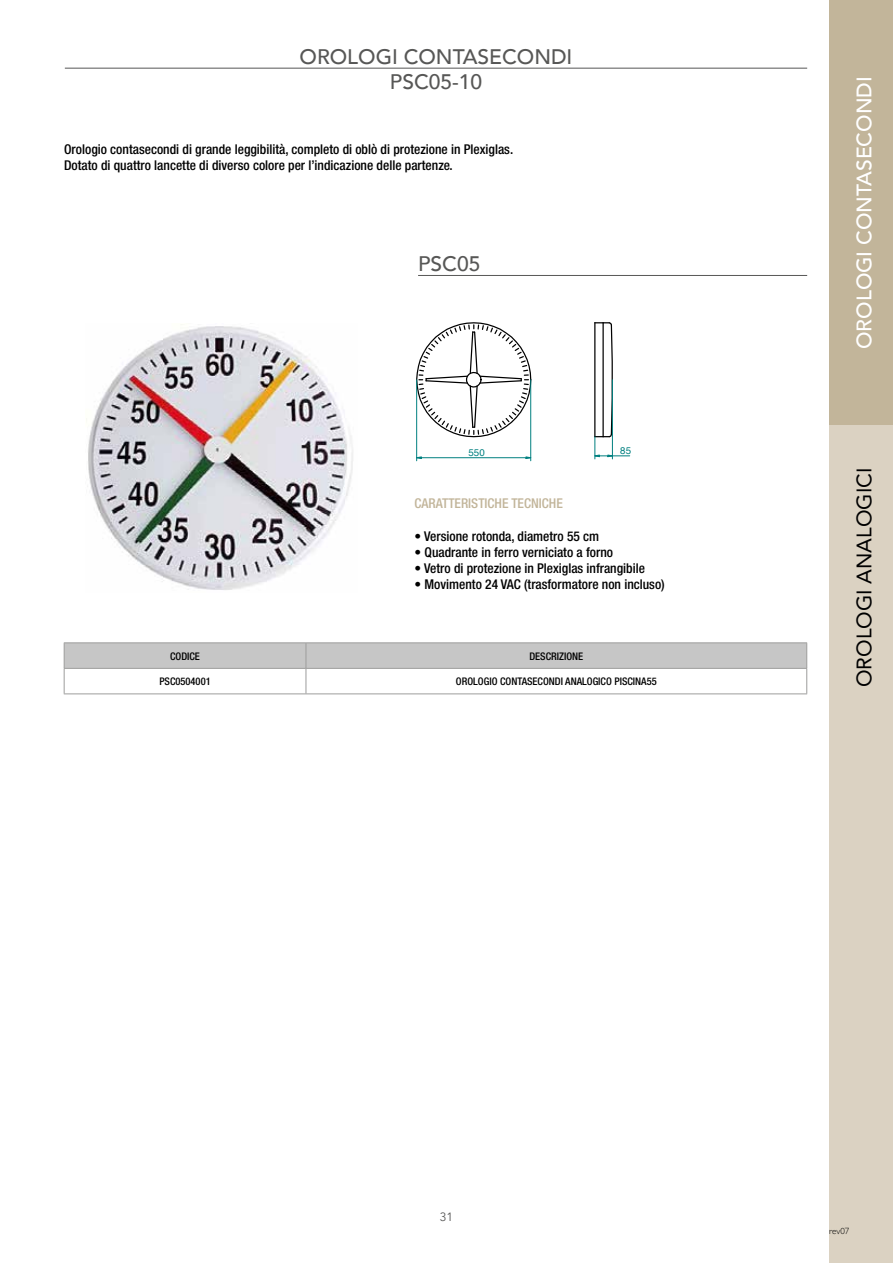
<style>
.page{position:relative;width:893px;height:1263px;background:#fff}
.page>*{position:absolute;margin:0;border:0;box-sizing:border-box;transform-origin:0 0}
.t1{font:500 21px/25.2px "Avenir";color:#575756;text-align:center}
.t2{font:500 21px "Avenir";color:#fff}
.t3{font:21px "Avenir";color:#000}
.t4{font:500 condensed 13.5px/16.2px "Helvetica Neue";color:#000}
.t5{font:500 condensed 13.5px "Helvetica Neue";color:#c2b59a}
.t6{font:12px "Avenir";color:#575756}
.t7{font:500 condensed 10.5px "Helvetica Neue";color:#000}
.t8{font:9.75px "Helvetica";color:#008080}
.t9{font:300 9px "Gill Sans";color:#000}
</style>
<div class="page">
<div style="left:829px;top:374px;width:64px;height:889px;background:#dbd2c2"></div>
<div style="left:829px;top:0;width:64px;height:425px;background:#c2b59a"></div>
<hr style="left:65px;top:68px;width:742px;height:1px;background:#575756">
<hr style="left:418px;top:275px;width:389px;height:1px;background:#575756">
<hr style="left:64px;top:642px;width:242px;height:1px;background:#9d9d9c">
<hr style="left:306px;top:642px;width:501px;height:1px;background:#9d9d9c">
<svg style="left:64px;top:643px;width:743px;height:50px"></svg>
<hr style="left:64px;top:693px;width:242px;height:1px;background:#9d9d9c">
<hr style="left:306px;top:693px;width:501px;height:1px;background:#9d9d9c">
<img style="left:86px;top:324px;width:267px;height:266px">
<svg style="left:416px;top:322px;width:116px;height:116px"></svg>
<svg style="left:525px;top:456px;width:7px;height:3px"></svg>
<hr style="left:416px;top:380px;width:1px;height:81px;background:#008080">
<hr style="left:530px;top:380px;width:1px;height:81px;background:#008080">
<hr style="left:417px;top:457px;width:114px;height:1px;background:#008080">
<svg style="left:594px;top:322px;width:22px;height:137px"></svg>
<hr style="left:612px;top:380px;width:1px;height:79px;background:#008080">
<hr style="left:595px;top:455px;width:35px;height:1px;background:#008080">
<h1 class="t1" style="left:300px;top:42px;width:274px">OROLOGI CONTASECONDI<br>PSC05-10</h1>
<p class="t4" style="left:64px;top:141px;width:451px">Orologio contasecondi di grande leggibilità, completo di oblò di protezione in Plexiglas.<br>Dotato di quattro lancette di diverso colore per l’indicazione delle partenze.</p>
<h1 class="t1" style="left:418px;top:250px;width:64px">PSC05</h1>
<p class="t8" style="left:468px;top:445px;width:18px">550</p>
<p class="t8" style="left:620px;top:443px;width:12px">85</p>
<p class="t5" style="left:415px;top:496px;width:150px">CARATTERISTICHE TECNICHE</p>
<p class="t4" style="left:415px;top:528px;width:186px">• Versione rotonda, diametro 55 cm</p>
<p class="t4" style="left:415px;top:544px;width:200px">• Quadrante in ferro verniciato a forno</p>
<p class="t4" style="left:415px;top:560px;width:232px">• Vetro di protezione in Plexiglas infrangibile</p>
<p class="t4" style="left:415px;top:576px;width:252px">• Movimento 24 VAC (trasformatore non incluso)</p>
<p class="t7" style="left:170px;top:650px;width:31px">CODICE</p>
<p class="t7" style="left:529px;top:650px;width:55px">DESCRIZIONE</p>
<p class="t7" style="left:159px;top:675px;width:53px">PSC0504001</p>
<p class="t7" style="left:456px;top:675px;width:202px">OROLOGIO CONTASECONDI ANALOGICO PISCINA55</p>
<h1 class="t2" style="left:846px;top:349px;width:274px;rotate:-90deg">OROLOGI CONTASECONDI</h1>
<h1 class="t3" style="left:847px;top:687px;width:221px;rotate:-90deg">OROLOGI ANALOGICI</h1>
<p class="t6" style="left:440px;top:1210px;width:15px">31</p>
<p class="t9" style="left:829px;top:1223px;width:22px">rev07</p>
</div>
